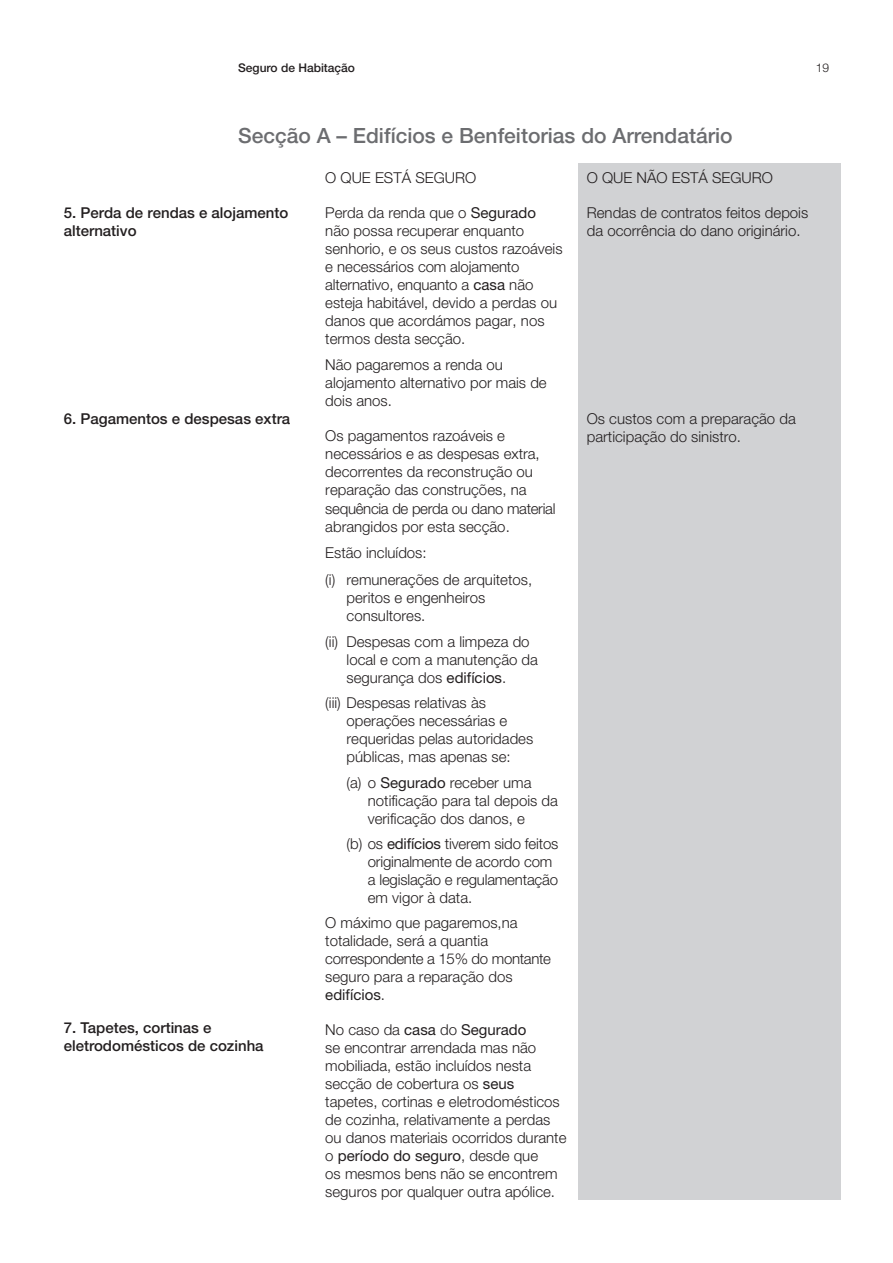
<style>
.page{position:relative;width:893px;height:1263px;background:#fff}
.page>*{position:absolute;margin:0;border:0;box-sizing:border-box;transform-origin:0 0}
.t1{font:500 21px "Helvetica Neue LT Std";color:#6c6d70}
.Body_Copy_title{font:300 15px/18px "Helvetica Neue LT Std";color:#231f20}
.Body_Copy_title-2{font:500 15px/18px "Helvetica Neue LT Std";color:#231f20}
.t2{font:500 12px "Helvetica Neue LT Std";color:#231f20}
.t3{font:300 12px "Helvetica Neue LT Std";color:#231f20}
.s1{font-weight:400}
</style>
<div class="page">
<div style="left:578px;top:163px;width:262px;height:1036px;background:#d1d2d4"></div>
<p class="t2" style="left:238px;top:61px;width:118px">Seguro de Habitação</p>
<p class="t3" style="left:816px;top:61px;width:15px">19</p>
<p class="t1" style="left:238px;top:123px;width:496px">Secção A – Edifícios e Benfeitorias do Arrendatário</p>
<p class="Body_Copy_title-2" style="left:64px;top:203px;width:226px">5. Perda de rendas e alojamento alternativo</p>
<p class="Body_Copy_title-2" style="left:64px;top:410px;width:228px">6. Pagamentos e despesas extra</p>
<p class="Body_Copy_title-2" style="left:64px;top:1019px;width:201px">7. Tapetes, cortinas e eletrodomésticos de cozinha</p>
<p class="Body_Copy_title" style="left:325px;top:168px;width:152px">O QUE ESTÁ SEGURO</p>
<p class="Body_Copy_title" style="left:325px;top:203px;width:239px">Perda da renda que o <span class="s1">Segurado </span>não possa recuperar enquanto senhorio, e os seus custos razoáveis e necessários com alojamento alternativo, enquanto a <span class="s1">casa</span> não esteja habitável, devido a perdas ou danos que acordámos pagar, nos termos desta secção.</p>
<p class="Body_Copy_title" style="left:325px;top:356px;width:223px">Não pagaremos a renda ou alojamento alternativo por mais de dois anos.</p>
<p class="Body_Copy_title" style="left:325px;top:427px;width:232px">Os pagamentos razoáveis e necessários e as despesas extra, decorrentes da reconstrução ou reparação das construções, na sequência de perda ou dano material abrangidos por esta secção.</p>
<p class="Body_Copy_title" style="left:325px;top:543px;width:103px">Estão incluídos:</p>
<p class="Body_Copy_title" style="left:347px;top:570px;width:187px;text-indent:-21px">(i) remunerações de arquitetos, peritos e engenheiros consultores.</p>
<p class="Body_Copy_title" style="left:347px;top:632px;width:193px;text-indent:-21px">(ii) Despesas com a limpeza do local e com a manutenção da segurança dos <span class="s1">edifícios</span>.</p>
<p class="Body_Copy_title" style="left:347px;top:694px;width:188px;text-indent:-21px">(iii) Despesas relativas às operações necessárias e requeridas pelas autoridades públicas, mas apenas se:</p>
<p class="Body_Copy_title" style="left:368px;top:773px;width:192px;text-indent:-21px">(a) o <span class="s1">Segurado</span> receber uma notificação para tal depois da verificação dos danos, e</p>
<p class="Body_Copy_title" style="left:368px;top:834px;width:192px;text-indent:-21px">(b) os <span class="s1">edifícios</span> tiverem sido feitos originalmente de acordo com a legislação e regulamentação em vigor à data.</p>
<p class="Body_Copy_title" style="left:325px;top:913px;width:227px">O máximo que pagaremos,na totalidade, será a quantia correspondente a 15% do montante seguro para a reparação dos <span class="s1">edifícios</span>.</p>
<p class="Body_Copy_title" style="left:325px;top:1020px;width:243px">No caso da <span class="s1">casa</span> do <span class="s1">Segurado<br></span>se encontrar arrendada mas não mobiliada, estão incluídos nesta secção de cobertura os <span class="s1">seus </span>tapetes, cortinas e eletrodomésticos de cozinha, relativamente a perdas ou danos materiais ocorridos durante o <span class="s1">período do seguro</span>, desde que<br>os mesmos bens não se encontrem seguros por qualquer outra apólice.</p>
<p class="Body_Copy_title" style="left:587px;top:168px;width:188px">O QUE NÃO ESTÁ SEGURO</p>
<p class="Body_Copy_title" style="left:587px;top:203px;width:223px">Rendas de contratos feitos depois da ocorrência do dano originário.</p>
<p class="Body_Copy_title" style="left:587px;top:409px;width:210px">Os custos com a preparação da participação do sinistro.</p>
</div>
